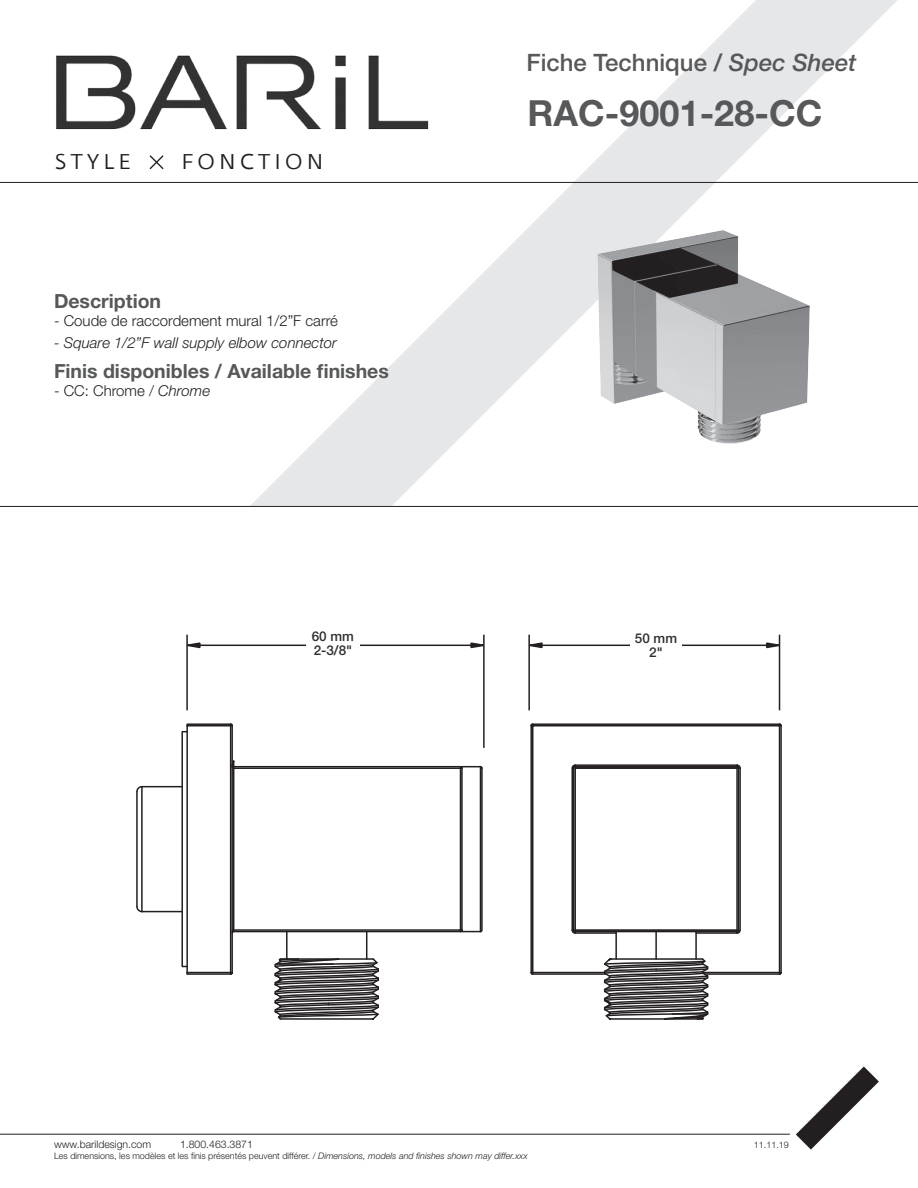
<style>
.page{position:relative;width:918px;height:1188px;background:#fff}
.page>*{position:absolute;margin:0;border:0;box-sizing:border-box;transform-origin:0 0}
.t1{font:700 36px "Helvetica Neue LT Std";color:#57585a}
.t2{font:500 24px "Helvetica Neue LT Std";color:#57585a}
.t3{font:21.3px "Fedra Sans Greek Book TF";letter-spacing:.2em;color:#231f20}
.t4{font:700 19.5px "Helvetica Neue LT Std";color:#57585a}
.t5{font:300 15px "Helvetica Neue LT Std";color:#231f20}
.t6{font:italic 300 15px "Helvetica Neue LT Std";color:#231f20}
.t7{font:500 13.5px/14px "Helvetica Neue LT Std";color:#302f30;text-align:center}
.t8{font:300 10.5px "Helvetica Neue LT Std";color:#231f20}
.t9{font:300 9px "Helvetica Neue LT Std";color:#231f20}
.s1{font-style:italic}
</style>
<div class="page">
<svg style="left:250px;top:0;width:648px;height:506px"></svg>
<img style="left:54px;top:54px;width:378px;height:128px">
<svg style="left:148px;top:154px;width:17px;height:17px"></svg>
<hr style="left:0;top:182px;width:918px;height:1px;background:#231f20">
<hr style="left:0;top:506px;width:918px;height:1px;background:#231f20">
<hr style="left:0;top:1134px;width:790px;height:1px;background:#231f20">
<svg style="left:796px;top:1066px;width:83px;height:84px"></svg>
<hr style="left:695px;top:932px;width:2px;height:27px;background:#231f20">
<hr style="left:615px;top:932px;width:2px;height:27px;background:#231f20">
<hr style="left:655px;top:932px;width:2px;height:27px;background:#231f20">
<hr style="left:739px;top:768px;width:2px;height:162px;background:#231f20">
<div style="left:532px;top:725px;width:248px;height:248px;border:2px solid #231f20"></div>
<hr style="left:571px;top:768px;width:2px;height:162px;background:#231f20">
<hr style="left:533px;top:723px;width:247px;height:2px;background:#231f20">
<hr style="left:704px;top:973px;width:76px;height:2px;background:#231f20">
<hr style="left:533px;top:973px;width:73px;height:2px;background:#231f20">
<hr style="left:780px;top:726px;width:2px;height:247px;background:#231f20">
<hr style="left:530px;top:726px;width:2px;height:247px;background:#231f20">
<svg style="left:571px;top:928px;width:170px;height:7px"></svg>
<svg style="left:571px;top:764px;width:170px;height:6px"></svg>
<hr style="left:738px;top:767px;width:1px;height:165px;background:#231f20">
<hr style="left:736px;top:768px;width:2px;height:162px;background:#231f20">
<hr style="left:574px;top:768px;width:2px;height:162px;background:#231f20">
<hr style="left:573px;top:767px;width:1px;height:165px;background:#231f20">
<svg style="left:590px;top:957px;width:126px;height:63px"></svg>
<svg style="left:136px;top:785px;width:8px;height:7px"></svg>
<svg style="left:136px;top:907px;width:8px;height:6px"></svg>
<hr style="left:142px;top:786px;width:40px;height:1px;background:#231f20">
<hr style="left:142px;top:911px;width:40px;height:1px;background:#231f20">
<hr style="left:141px;top:787px;width:2px;height:125px;background:#231f20">
<hr style="left:187px;top:972px;width:44px;height:1px;background:#231f20">
<hr style="left:187px;top:973px;width:44px;height:2px;background:#231f20">
<hr style="left:230px;top:726px;width:1px;height:247px;background:#231f20">
<hr style="left:186px;top:726px;width:2px;height:247px;background:#231f20">
<hr style="left:231px;top:726px;width:2px;height:247px;background:#231f20">
<svg style="left:186px;top:723px;width:47px;height:5px"></svg>
<hr style="left:233px;top:768px;width:1px;height:162px;background:#231f20">
<svg style="left:231px;top:759px;width:5px;height:10px"></svg>
<hr style="left:234px;top:766px;width:226px;height:1px;background:#231f20">
<hr style="left:234px;top:767px;width:226px;height:2px;background:#231f20">
<hr style="left:234px;top:929px;width:226px;height:2px;background:#231f20">
<hr style="left:234px;top:931px;width:226px;height:1px;background:#231f20">
<svg style="left:459px;top:765px;width:24px;height:168px"></svg>
<div style="left:181px;top:731px;width:7px;height:236px;border:2px solid #231f20"></div>
<hr style="left:136px;top:792px;width:2px;height:115px;background:#231f20">
<svg style="left:273px;top:932px;width:116px;height:88px"></svg>
<hr style="left:286px;top:932px;width:2px;height:27px;background:#231f20">
<svg style="left:765px;top:641px;width:16px;height:8px"></svg>
<hr style="left:538px;top:645px;width:242px;height:1px;background:#231f20">
<hr style="left:779px;top:635px;width:1px;height:75px;background:#231f20">
<svg style="left:530px;top:642px;width:13px;height:7px"></svg>
<hr style="left:528px;top:635px;width:2px;height:75px;background:#231f20">
<svg style="left:188px;top:642px;width:13px;height:7px"></svg>
<svg style="left:470px;top:642px;width:13px;height:7px"></svg>
<hr style="left:186px;top:635px;width:2px;height:75px;background:#231f20">
<hr style="left:187px;top:645px;width:297px;height:1px;background:#231f20">
<hr style="left:483px;top:635px;width:2px;height:113px;background:#231f20">
<div style="left:631px;top:630px;width:51px;height:31px;background:#fff"></div>
<div style="left:306px;top:628px;width:54px;height:30px;background:#fff"></div>
<img style="left:544px;top:191px;width:320px;height:311px">
<h2 class="t2" style="left:526px;top:48px;width:331px">Fiche Technique / <span class="s1">Spec Sheet</span></h2>
<h3 class="t3" style="left:55px;top:151px;width:77px">STYLE</h3>
<h3 class="t3" style="left:181px;top:151px;width:144px">FONCTION</h3>
<p class="t4" style="left:54px;top:289px;width:109px">Description</p>
<p class="t5" style="left:54px;top:311px;width:286px">- Coude de raccordement mural 1/2”F carré</p>
<p class="t6" style="left:54px;top:334px;width:284px">- Square 1/2”F wall supply elbow connector</p>
<p class="t4" style="left:54px;top:359px;width:336px">Finis disponibles / Available finishes</p>
<p class="t5" style="left:54px;top:382px;width:158px">- CC: Chrome / <span class="s1">Chrome</span></p>
<p class="t7" style="left:312px;top:629px;width:44px;text-align:left">60 mm<br>2-3/8"</p>
<p class="t1" style="left:528px;top:91px;width:296px">RAC-9001-28-CC</p>
<p class="t7" style="left:635px;top:631px;width:44px">50 mm<br>2"</p>
<p class="t8" style="left:54px;top:1138px;width:99px">www.barildesign.com</p>
<p class="t8" style="left:180px;top:1138px;width:74px">1.800.463.3871</p>
<p class="t9" style="left:754px;top:1140px;width:37px">11.11.19</p>
<p class="t9" style="left:54px;top:1150px;width:475px">Les dimensions, les modèles et les finis présentés peuvent différer. / <span class="s1">Dimensions, models and finishes shown may differ.xxx</span></p>
</div>
